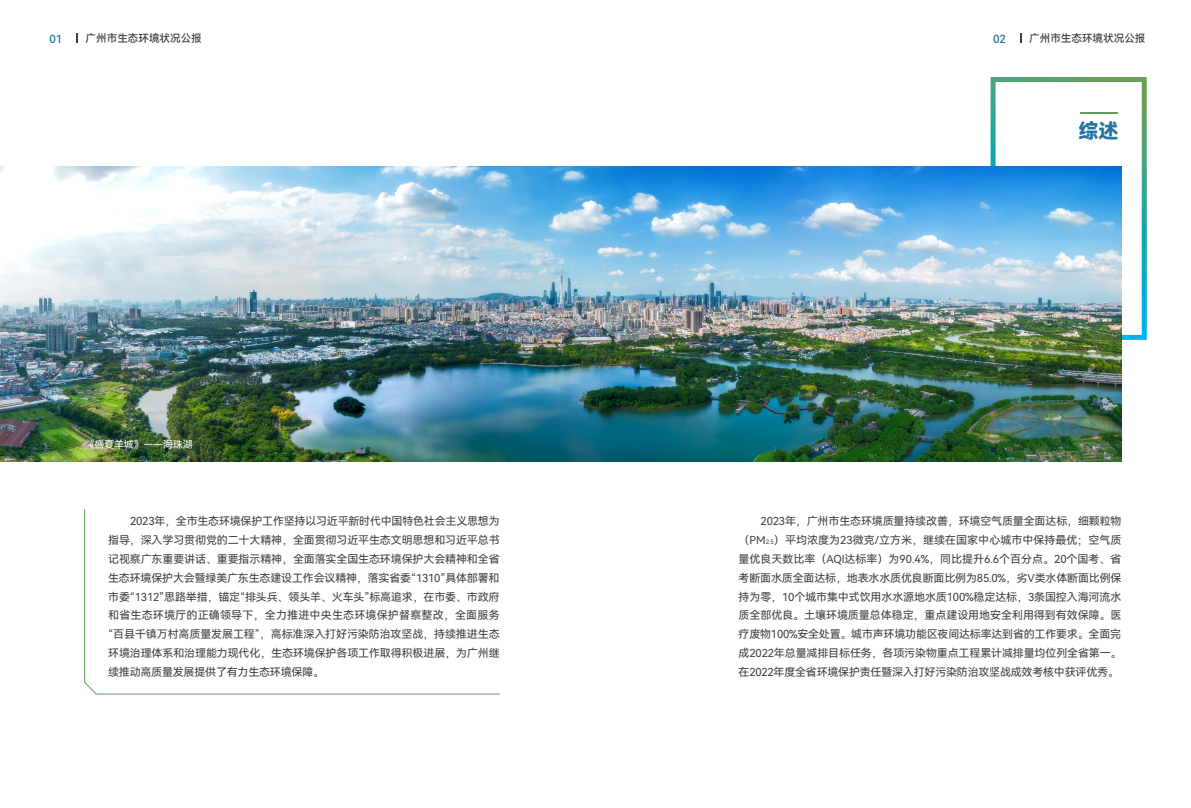
<style>
.page{position:relative;width:1191px;height:808px;background:#fff}
.page>*{position:absolute;margin:0;border:0;box-sizing:border-box;transform-origin:0 0}
.t1{font:20px "Harmony OS Sans SC Black";color:#2474a1}
.t2{font:11.2px "Harmony OS Sans SC Medium";color:#2474a1}
.t3{font:11px/18.8px "Harmony OS Sans SC";letter-spacing:-.02em;color:#3e3e3f;text-align:justify}
.t4{font:10.6px "Harmony OS Sans SC Medium";color:#3e3e3f}
.t5{font:10px "Harmony OS Sans SC";letter-spacing:-.02em;color:#fff}
.s1{font-size:6px}
</style>
<div class="page">
<svg style="left:990px;top:77px;width:156px;height:263px"></svg>
<svg style="left:84px;top:509px;width:416px;height:185px"></svg>
<img style="left:0;top:167px;width:1121px;height:295px">
<p class="t2" style="left:49px;top:31px;width:14px">01</p>
<p class="t4" style="left:86px;top:31px;width:118px">广州市生态环境状况公报</p>
<p class="t2" style="left:993px;top:31px;width:14px">02</p>
<p class="t4" style="left:1029px;top:31px;width:118px">广州市生态环境状况公报</p>
<p class="t5" style="left:85px;top:438px;width:109px">《盛夏羊城》——海珠湖</p>
<p class="t3" style="left:108px;top:512px;width:393px;text-indent:22px">2023年，全市生态环境保护工作坚持以习近平新时代中国特色社会主义思想为指导，深入学习贯彻党的二十大精神，全面贯彻习近平生态文明思想和习近平总书记视察广东重要讲话、重要指示精神，全面落实全国生态环境保护大会精神和全省生态环境保护大会暨绿美广东生态建设工作会议精神，落实省委“1310”具体部署和市委“1312”思路举措，锚定“排头兵、领头羊、火车头”标高追求，在市委、市政府和省生态环境厅的正确领导下，全力推进中央生态环境保护督察整改，全面服务“百县千镇万村高质量发展工程”，高标准深入打好污染防治攻坚战，持续推进生态环境治理体系和治理能力现代化，生态环境保护各项工作取得积极进展，为广州继续推动高质量发展提供了有力生态环境保障。</p>
<h1 class="t1" style="left:1078px;top:117px;width:41px">综述</h1>
<p class="t3" style="left:738px;top:512px;width:384px;text-indent:22px">2023年，广州市生态环境质量持续改善，环境空气质量全面达标，细颗粒物（PM<span class="s1">2.5</span>）平均浓度为23微克/立方米，继续在国家中心城市中保持最优；空气质量优良天数比率（AQI达标率）为90.4%，同比提升6.6个百分点。20个国考、省考断面水质全面达标，地表水水质优良断面比例为85.0%，劣Ⅴ类水体断面比例保持为零，10个城市集中式饮用水水源地水质100%稳定达标，3条国控入海河流水质全部优良。土壤环境质量总体稳定，重点建设用地安全利用得到有效保障。医疗废物100%安全处置。城市声环境功能区夜间达标率达到省的工作要求。全面完成2022年总量减排目标任务，各项污染物重点工程累计减排量均位列全省第一。在2022年度全省环境保护责任暨深入打好污染防治攻坚战成效考核中获评优秀。</p>
</div>
